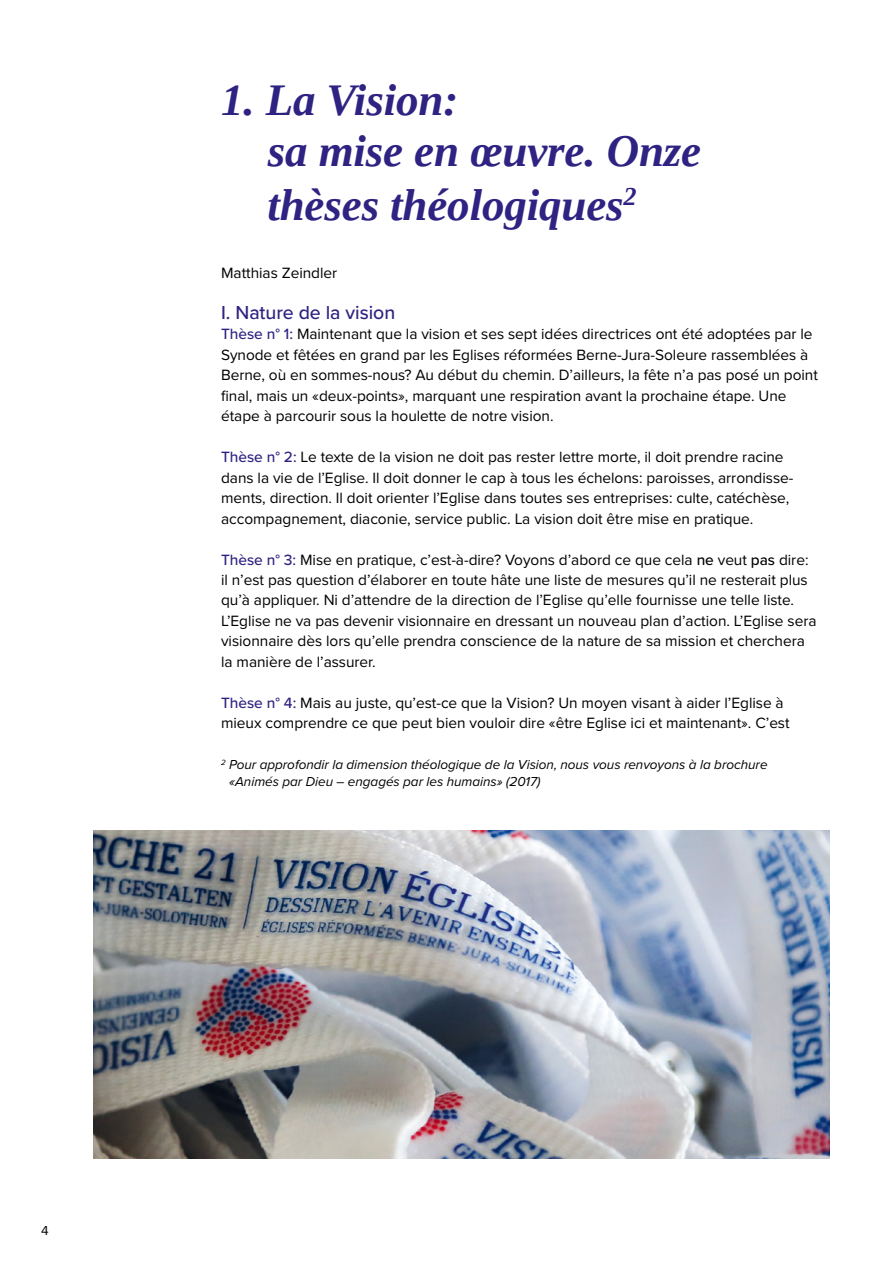
<style>
.page{position:relative;width:893px;height:1263px;background:#fff}
.page>*{position:absolute;margin:0;border:0;box-sizing:border-box;transform-origin:0 0}
.t1{font:italic 700 45px/52.5px "Liberation Serif";letter-spacing:-.005em;color:#2e2382}
.t2{font:500 19.5px "Proxima Nova";letter-spacing:-.005em;color:#2e2382}
.t3{font:15.45px/20.4px "Proxima Nova";letter-spacing:-.005em;color:#000}
.t4{font:italic 13.5px/16.5px "Proxima Nova";letter-spacing:-.005em;color:#000}
.t5{font:13.5px "Proxima Nova";color:#000}
.s1{font-weight:500;color:#2e2382}
.s2{font-weight:500}
</style>
<div class="page">
<img style="left:94px;top:831px;width:735px;height:327px">
<h1 class="t1" style="left:267px;top:73px;width:435px;text-indent:-46px">1. La Vision:<br>sa mise en œuvre. Onze thèses théologiques<sup>2</sup></h1>
<p class="t3" style="left:221px;top:263px;width:118px">Matthias Zeindler</p>
<p class="t2" style="left:221px;top:298px;width:176px">I. Nature de la vision</p>
<p class="t3" style="left:221px;top:324px;width:598px"><span class="s1">Thèse n° 1:</span> Maintenant que la vision et ses sept idées directrices ont été adoptées par le Synode et fêtées en grand par les Eglises réformées Berne-Jura-Soleure rassemblées à Berne, où en sommes-nous? Au début du chemin. D’ailleurs, la fête n’a pas posé un point final, mais un «deux-points», marquant une respiration avant la prochaine étape. Une étape à parcourir sous la houlette de notre vision.</p>
<p class="t3" style="left:221px;top:447px;width:574px"><span class="s1">Thèse n° 2:</span> Le texte de la vision ne doit pas rester lettre morte, il doit prendre racine dans la vie de l’Eglise. Il doit donner le cap à tous les échelons: paroisses, arrondisse&shy;ments, direction. Il doit orienter l’Eglise dans toutes ses entreprises: culte, catéchèse, accompagnement, diaconie, service public. La vision doit être mise en pratique.</p>
<p class="t3" style="left:221px;top:549px;width:597px"><span class="s1">Thèse n° 3:</span> Mise en pratique, c’est-à-dire? Voyons d’abord ce que cela <span class="s2">ne</span> veut <span class="s2">pas</span> dire: il n’est pas question d’élaborer en toute hâte une liste de mesures qu’il ne resterait plus qu’à appliquer. Ni d’attendre de la direction de l’Eglise qu’elle fournisse une telle liste.<br>L’Eglise ne va pas devenir visionnaire en dressant un nouveau plan d’action. L’Eglise sera visionnaire dès lors qu’elle prendra conscience de la nature de sa mission et cherchera la manière de l’assurer.</p>
<p class="t3" style="left:221px;top:693px;width:570px"><span class="s1">Thèse n° 4:</span> Mais au juste, qu’est-ce que la Vision? Un moyen visant à aider l’Eglise à mieux comprendre ce que peut bien vouloir dire «être Eglise ici et maintenant». C’est</p>
<p class="t4" style="left:229px;top:756px;width:540px;text-indent:-8px"><sup>2</sup> Pour approfondir la dimension théologique de la Vision, nous vous renvoyons à la brochure «Animés par Dieu – engagés par les humains» (2017)</p>
<p class="t5" style="left:41px;top:1223px;width:9px">4</p>
</div>
